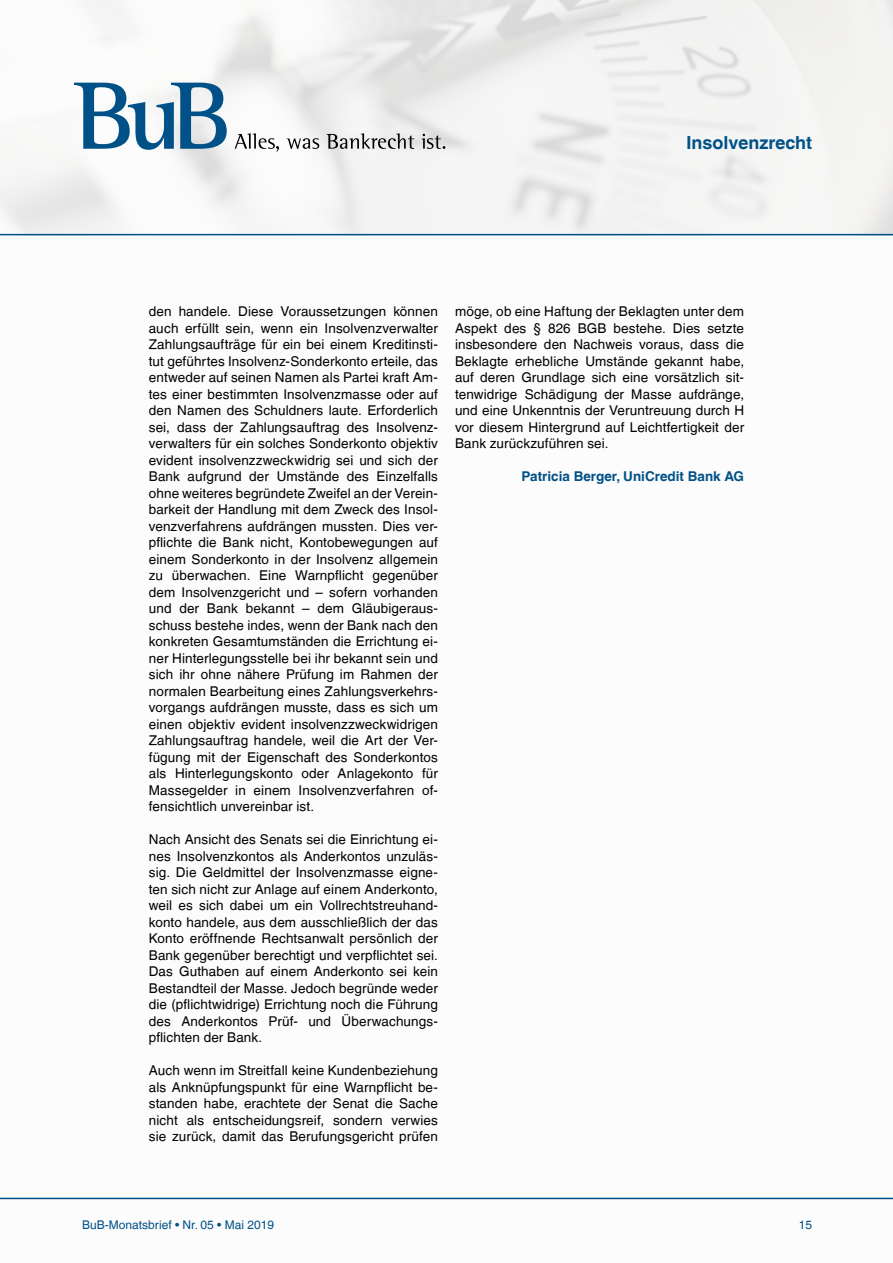
<style>
.page{position:relative;width:893px;height:1263px;background:#fff}
.page>*{position:absolute;margin:0;border:0;box-sizing:border-box;transform-origin:0 0}
.t1{font:700 18px "Helvetica LT";color:#005187}
.t2{font:13.5px/16.5px "Helvetica LT";letter-spacing:.01em;color:#000;text-align:justify}
.t3{font:700 13.5px "Helvetica LT";color:#005187}
.t4{font:12px "Helvetica LT";color:#005187}
</style>
<div class="page">
<svg style="left:74px;top:83px;width:153px;height:67px"></svg>
<svg style="left:235px;top:133px;width:44px;height:19px"></svg>
<svg style="left:287px;top:138px;width:32px;height:11px"></svg>
<svg style="left:326px;top:133px;width:88px;height:16px"></svg>
<svg style="left:421px;top:134px;width:24px;height:15px"></svg>
<hr style="left:0;top:234px;width:893px;height:1px;background:#005187">
<hr style="left:0;top:1198px;width:893px;height:1px;background:#005187">
<h1 class="t1" style="left:686px;top:132px;width:127px">Insolvenzrecht</h1>
<p class="t2" style="left:149px;top:303px;width:291px">den handele. Diese Voraussetzungen können auch erfüllt sein, wenn ein Insolvenzverwalter Zahlungsaufträge für ein bei einem Kreditinsti&shy;tut geführtes Insolvenz-Sonderkonto erteile, das entweder auf seinen Namen als Partei kraft Am&shy;tes einer bestimmten Insolvenzmasse oder auf den Namen des Schuldners laute. Erforderlich sei, dass der Zahlungsauftrag des Insolvenz&shy;verwalters für ein solches Sonderkonto objektiv evident insolvenzzweckwidrig sei und sich der Bank aufgrund der Umstände des Einzelfalls ohne weiteres begründete Zweifel an der Verein&shy;barkeit der Handlung mit dem Zweck des Insol&shy;venzverfahrens aufdrängen mussten. Dies ver&shy;pflichte die Bank nicht, Kontobewegungen auf einem Sonderkonto in der Insolvenz allgemein zu überwachen. Eine Warnpflicht gegenüber dem Insolvenzgericht und – sofern vorhanden und der Bank bekannt – dem Gläubigeraus&shy;schuss bestehe indes, wenn der Bank nach den konkreten Gesamtumständen die Errichtung ei&shy;ner Hinterlegungsstelle bei ihr bekannt sein und sich ihr ohne nähere Prüfung im Rahmen der normalen Bearbeitung eines Zahlungsverkehrs&shy;vorgangs aufdrängen musste, dass es sich um einen objektiv evident insolvenzzweckwidrigen Zahlungsauftrag handele, weil die Art der Ver&shy;fügung mit der Eigenschaft des Sonderkontos als Hinterlegungskonto oder Anlagekonto für Massegelder in einem Insolvenzverfahren of&shy;fensichtlich unvereinbar ist.</p>
<p class="t2" style="left:149px;top:831px;width:291px">Nach Ansicht des Senats sei die Einrichtung ei&shy;nes Insolvenzkontos als Anderkontos unzuläs&shy;sig. Die Geldmittel der Insolvenzmasse eigne&shy;ten sich nicht zur Anlage auf einem Anderkonto, weil es sich dabei um ein Vollrechtstreuhand&shy;konto handele, aus dem ausschließlich der das Konto eröffnende Rechtsanwalt persönlich der Bank gegenüber berechtigt und verpflichtet sei.<br>Das Guthaben auf einem Anderkonto sei kein Bestandteil der Masse. Jedoch begründe weder die (pflichtwidrige) Errichtung noch die Führung des Anderkontos Prüf- und Überwachungs&shy;pflichten der Bank.</p>
<p class="t2" style="left:149px;top:1062px;width:291px">Auch wenn im Streitfall keine Kundenbeziehung als Anknüpfungspunkt für eine Warnpflicht be&shy;standen habe, erachtete der Senat die Sache nicht als entscheidungsreif, sondern verwies sie zurück, damit das Berufungsgericht prüfen</p>
<p class="t2" style="left:455px;top:303px;width:291px">möge, ob eine Haftung der Beklagten unter dem Aspekt des § 826 BGB bestehe. Dies setzte insbesondere den Nachweis voraus, dass die Beklagte erhebliche Umstände gekannt habe, auf deren Grundlage sich eine vorsätzlich sit&shy;tenwidrige Schädigung der Masse aufdränge, und eine Unkenntnis der Veruntreuung durch H vor diesem Hintergrund auf Leichtfertigkeit der Bank zurückzuführen sei.</p>
<p class="t3" style="left:522px;top:468px;width:224px">Patricia Berger, UniCredit Bank AG</p>
<p class="t4" style="left:82px;top:1218px;width:193px">BuB-Monatsbrief • Nr. 05 • Mai 2019</p>
<p class="t4" style="left:799px;top:1218px;width:15px">15</p>
</div>
